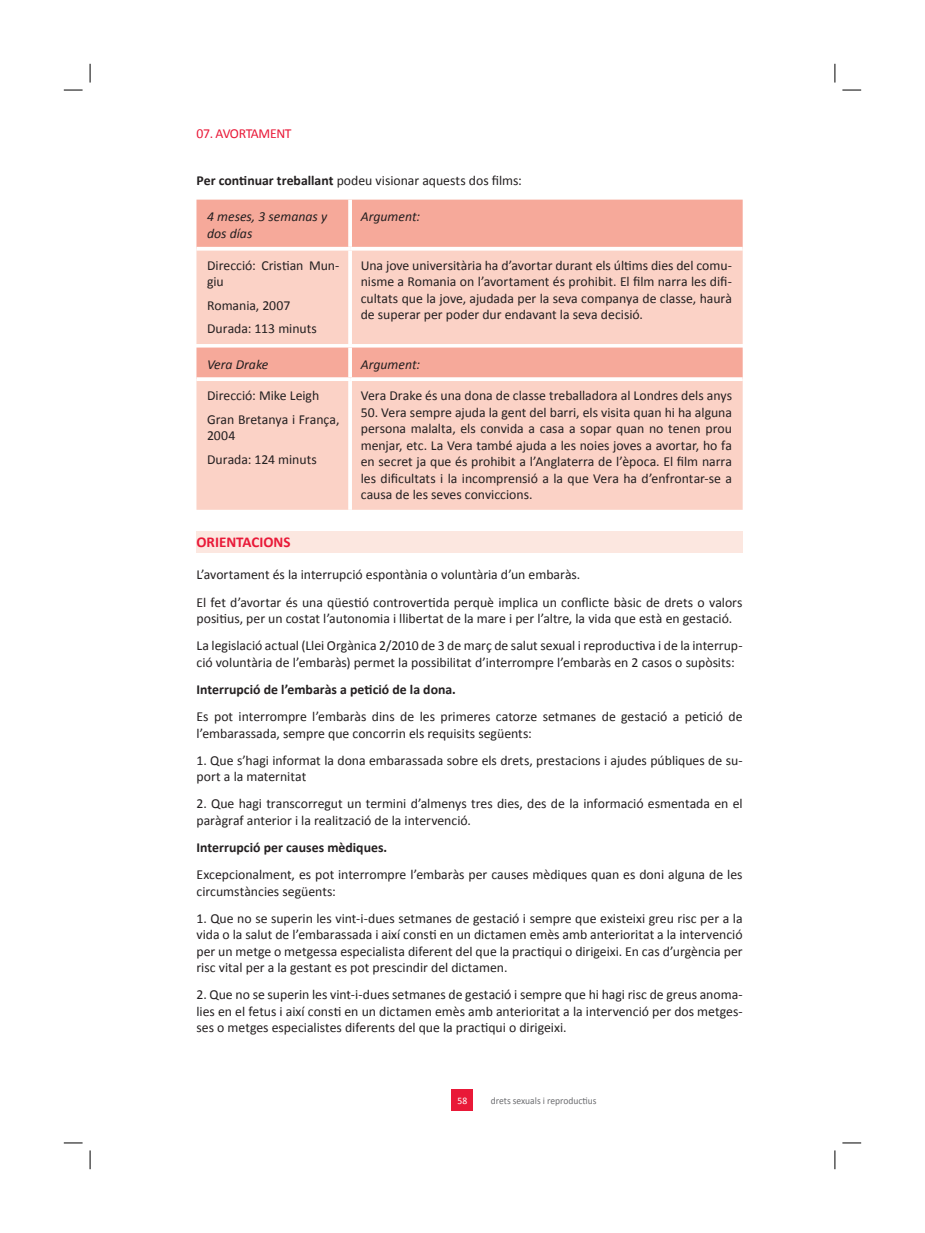
<style>
.page{position:relative;width:925px;height:1233px;background:#fff}
.page>*{position:absolute;margin:0;border:0;box-sizing:border-box;transform-origin:0 0}
.t1{font:700 15px "Calibri";color:#e91938}
.t2{font:13.75px/16.5px "Calibri";color:#231f20}
.t3{font:700 13.75px "Calibri";color:#231f20}
.t4{font:italic 13.75px/17.5px "Calibri";color:#231f20}
.t5{font:13.75px "Calibri";letter-spacing:-.025em;color:#e91938}
.t6{font:10px "Calibri";color:#6c6d70;scale:.96 1}
.t7{font:10px "Calibri";color:#fff;scale:.96 1}
.s1{font-weight:700}
</style>
<div class="page">
<div style="left:451px;top:1089px;width:22px;height:21px;background:#e91938"></div>
<div style="left:196px;top:200px;width:546px;height:47px;background:#f6a99a"></div>
<div style="left:196px;top:250px;width:546px;height:94px;background:#fbd2c6"></div>
<svg style="left:348px;top:250px;width:4px;height:94px"></svg>
<svg style="left:348px;top:200px;width:4px;height:47px"></svg>
<div style="left:196px;top:347px;width:546px;height:30px;background:#f6a99a"></div>
<div style="left:196px;top:381px;width:546px;height:129px;background:#fbd2c6"></div>
<svg style="left:348px;top:381px;width:4px;height:129px"></svg>
<svg style="left:348px;top:347px;width:4px;height:30px"></svg>
<svg style="left:196px;top:377px;width:154px;height:4px"></svg>
<svg style="left:350px;top:377px;width:392px;height:1px"></svg>
<div style="left:196px;top:531px;width:546px;height:21px;background:#fce7e0"></div>
<svg style="left:64px;top:89px;width:18px;height:2px"></svg>
<svg style="left:842px;top:89px;width:18px;height:2px"></svg>
<svg style="left:64px;top:1142px;width:18px;height:1px"></svg>
<svg style="left:842px;top:1142px;width:18px;height:1px"></svg>
<svg style="left:89px;top:64px;width:2px;height:18px"></svg>
<svg style="left:89px;top:1150px;width:2px;height:19px"></svg>
<svg style="left:834px;top:64px;width:1px;height:18px"></svg>
<svg style="left:834px;top:1150px;width:1px;height:19px"></svg>
<p class="t5" style="left:196px;top:125px;width:97px">07. AVORTAMENT</p>
<p class="t2" style="left:196px;top:172px;width:327px"><span class="s1">Per continuar treballant</span> podeu visionar aquests dos films:</p>
<p class="t4" style="left:207px;top:207px;width:122px">4 meses, 3 semanas y dos días</p>
<p class="t4" style="left:360px;top:207px;width:61px">Argument:</p>
<p class="t2" style="left:207px;top:256px;width:134px">Direcció: Cristian Mun&shy;giu</p>
<p class="t2" style="left:207px;top:293px;width:111px;line-height:23.6px">Romania, 2007<br>Durada: 113 minuts</p>
<p class="t2" style="left:360px;top:256px;width:372px;text-align:justify">Una jove universitària ha d’avortar durant els últims dies del comu&shy;nisme a Romania on l’avortament és prohibit. El film narra les difi&shy;cultats que la jove, ajudada per la seva companya de classe, haurà de superar per poder dur endavant la seva decisió.</p>
<p class="t4" style="left:207px;top:354px;width:63px">Vera Drake</p>
<p class="t4" style="left:360px;top:354px;width:61px">Argument:</p>
<p class="t2" style="left:207px;top:383px;width:134px;line-height:23.6px">Direcció: Mike Leigh<br>Gran Bretanya i França,</p>
<p class="t2" style="left:207px;top:423px;width:111px;line-height:23.6px">2004<br>Durada: 124 minuts</p>
<p class="t2" style="left:360px;top:386px;width:372px">Vera Drake és una dona de classe treballadora al Londres dels anys</p>
<p class="t2" style="left:360px;top:403px;width:372px;text-align:justify">50. Vera sempre ajuda la gent del barri, els visita quan hi ha alguna persona malalta, els convida a casa a sopar quan no tenen prou menjar, etc. La Vera també ajuda a les noies joves a avortar, ho fa en secret ja que és prohibit a l’Anglaterra de l’època. El film narra les dificultats i la incomprensió a la que Vera ha d’enfrontar-se a causa de les seves conviccions.</p>
<p class="t1" style="left:196px;top:533px;width:96px">ORIENTACIONS</p>
<p class="t2" style="left:196px;top:560px;width:547px;line-height:27.1px">L’avortament és la interrupció espontània o voluntària d’un embaràs.<br>El fet d’avortar és una qüestió controvertida perquè implica un conflicte bàsic de drets o valors</p>
<p class="t2" style="left:196px;top:604px;width:547px;line-height:27.1px">positius, per un costat l’autonomia i llibertat de la mare i per l’altre, la vida que està en gestació.<br>La legislació actual (Llei Orgànica 2/2010 de 3 de març de salut sexual i reproductiva i de la interrup-</p>
<p class="t2" style="left:196px;top:653px;width:539px">ció voluntària de l’embaràs) permet la possibilitat d’interrompre l’embaràs en 2 casos o supòsits:</p>
<p class="t3" style="left:196px;top:680px;width:261px">Interrupció de l’embaràs a petició de la dona.</p>
<p class="t2" style="left:196px;top:707px;width:547px">Es pot interrompre l’embaràs dins de les primeres catorze setmanes de gestació a petició de l’embarassada, sempre que concorrin els requisits següents:</p>
<p class="t2" style="left:196px;top:751px;width:547px">1. Que s’hagi informat la dona embarassada sobre els drets, prestacions i ajudes públiques de su&shy;port a la maternitat</p>
<p class="t2" style="left:196px;top:794px;width:547px">2. Que hagi transcorregut un termini d’almenys tres dies, des de la informació esmentada en el paràgraf anterior i la realització de la intervenció.</p>
<p class="t3" style="left:196px;top:838px;width:192px">Interrupció per causes mèdiques.</p>
<p class="t2" style="left:196px;top:865px;width:547px">Excepcionalment, es pot interrompre l’embaràs per causes mèdiques quan es doni alguna de les circumstàncies següents:</p>
<p class="t2" style="left:196px;top:909px;width:547px;text-align:justify">1. Que no se superin les vint-i-dues setmanes de gestació i sempre que existeixi greu risc per a la vida o la salut de l’embarassada i així consti en un dictamen emès amb anterioritat a la intervenció per un metge o metgessa especialista diferent del que la practiqui o dirigeixi. En cas d’urgència per risc vital per a la gestant es pot prescindir del dictamen.</p>
<p class="t2" style="left:196px;top:985px;width:547px;text-align:justify">2. Que no se superin les vint-i-dues setmanes de gestació i sempre que hi hagi risc de greus anoma&shy;lies en el fetus i així consti en un dictamen emès amb anterioritat a la intervenció per dos metges&shy;ses o metges especialistes diferents del que la practiqui o dirigeixi.</p>
<p class="t7" style="left:457px;top:1094px;width:12px">58</p>
<p class="t6" style="left:490px;top:1094px;width:112px">drets sexuals i reproductius</p>
</div>
